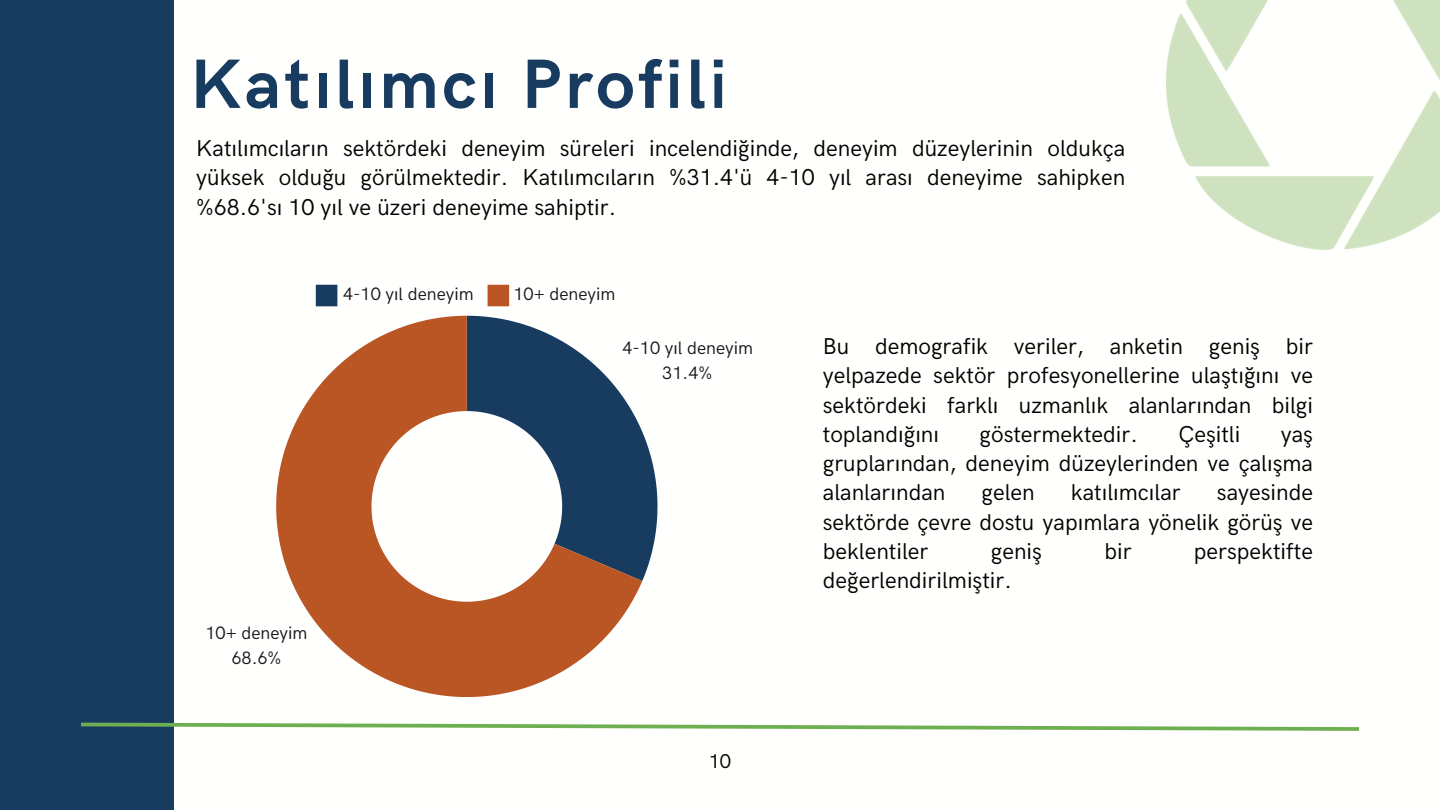
<style>
.page{position:relative;width:1440px;height:810px;background:#fff}
.page>*{position:absolute;margin:0;border:0;box-sizing:border-box;transform-origin:0 0}
.t1{font:700 70px "HK Grotesk";letter-spacing:.05em;color:#183c5f}
.t2{font:23px/29.2px "HK Grotesk";color:#000;text-align:justify}
.t3{font:20px "HK Grotesk";color:#000}
.t4{font:18px/25.1px "HK Grotesk";color:#191919;text-align:center}
</style>
<div class="page">
<div style="left:0;top:0;width:174px;height:810px;background:#183c5f"></div>
<svg style="left:316px;top:285px;width:21px;height:21px"></svg>
<svg style="left:488px;top:285px;width:21px;height:21px"></svg>
<svg style="left:642px;top:431px;width:16px;height:150px;fill:#183c5f"></svg>
<svg style="left:276px;top:316px;width:366px;height:381px"></svg>
<svg style="left:81px;top:722px;width:1278px;height:9px"></svg>
<img style="left:1166px;top:0;width:274px;height:249px">
<p class="t1" style="left:190px;top:45px;width:529px">Katılımcı Profili</p>
<p class="t2" style="left:196px;top:135px;width:930px">Katılımcıların sektördeki deneyi m süreleri i ncelendiği nde, deneyi m düzeyleri ni n oldukça yüksek olduğu görülmektedi r. Katılımcıların %31.4'ü 4-10 yıl arası deneyi me sahi pken %68.6'sı 10 yıl ve üzeri deneyi me sahi pti r.</p>
<p class="t4" style="left:205px;top:621px;width:104px">10+ deneyi m<br>68.6%</p>
<p class="t4" style="left:343px;top:282px;width:132px">4-10 yıl deneyi m</p>
<p class="t4" style="left:513px;top:282px;width:104px">10+ deneyi m</p>
<p class="t4" style="left:622px;top:336px;width:132px">4-10 yıl deneyi m<br>31.4%</p>
<h1 class="t2" style="left:823px;top:333px;width:492px;text-align:left">Bu demografi k veri ler, anketi n geniş bi r yelpazede sektör profesyonelleri ne ulaştığını ve sektördeki farklı uzmanlık alanlarından bi lgi toplandığını</h1>
<h1 class="t2" style="left:980px;top:420px;width:160px">göstermektedi r.</h1>
<h1 class="t2" style="left:1178px;top:420px;width:60px">Çeşitli</h1>
<h1 class="t2" style="left:823px;top:420px;width:492px;text-indent:458px">yaş gruplarından, deneyi m düzeyleri nden ve çalışma alanlarından</h1>
<h1 class="t2" style="left:823px;top:479px;width:492px;text-indent:394px">sayesi nde sektörde çevre dostu yapımlara yöneli k görüş ve beklenti ler</h1>
<h1 class="t2" style="left:982px;top:479px;width:55px">gelen</h1>
<h1 class="t2" style="left:1071px;top:479px;width:111px">katılımcılar</h1>
<h1 class="t2" style="left:991px;top:537px;width:53px">geniş</h1>
<h1 class="t2" style="left:1104px;top:537px;width:29px">bir</h1>
<h1 class="t2" style="left:1194px;top:537px;width:121px">perspektifte</h1>
<h1 class="t2" style="left:823px;top:567px;width:191px">değerlendi ri lmişti r.</h1>
<p class="t3" style="left:709px;top:750px;width:24px">10</p>
</div>
